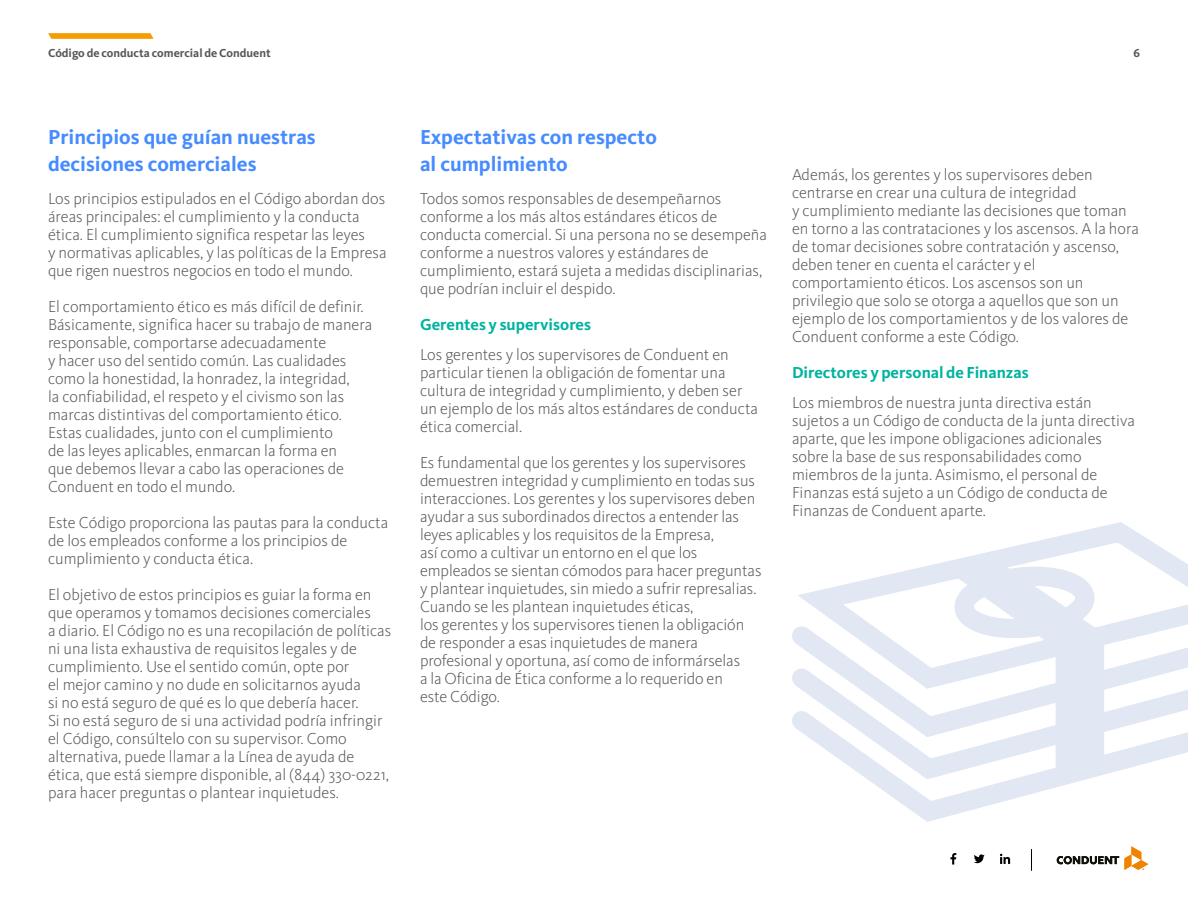
<style>
.page{position:relative;width:1188px;height:918px;background:#fff}
.page>*{position:absolute;margin:0;border:0;box-sizing:border-box;transform-origin:0 0}
.t1{font:700 21px/27px "Kievit Pro";color:#468cff}
.t2{font:300 16.5px/18px "Kievit Pro";color:#55585a}
.t3{font:700 16.5px "Kievit Pro";color:#00b4a0}
.t4{font:700 12px "Kievit Pro";color:#55585a}
</style>
<div class="page">
<svg style="left:974px;top:854px;width:11px;height:9px"></svg>
<svg style="left:1000px;top:854px;width:10px;height:10px"></svg>
<svg style="left:950px;top:853px;width:6px;height:12px"></svg>
<svg style="left:1031px;top:849px;width:1px;height:22px"></svg>
<svg style="left:48px;top:33px;width:106px;height:6px"></svg>
<svg style="left:792px;top:699px;width:396px;height:123px"></svg>
<svg style="left:792px;top:522px;width:396px;height:177px"></svg>
<svg style="left:942px;top:553px;width:164px;height:226px"></svg>
<svg style="left:1057px;top:846px;width:91px;height:24px"></svg>
<p class="t4" style="left:48px;top:46px;width:224px">Código de conducta comercial de Conduent</p>
<p class="t1" style="left:48px;top:123px;width:269px">Principios que guían nuestras decisiones comerciales</p>
<p class="t2" style="left:48px;top:189px;width:340px">Los principios estipulados en el Código abordan dos áreas principales: el cumplimiento y la conducta ética. El cumplimiento significa respetar las leyes<br>y normativas aplicables, y las políticas de la Empresa que rigen nuestros negocios en todo el mundo.</p>
<p class="t2" style="left:48px;top:297px;width:326px">El comportamiento ético es más difícil de definir.<br>Básicamente, significa hacer su trabajo de manera responsable, comportarse adecuadamente<br>y hacer uso del sentido común. Las cualidades como la honestidad, la honradez, la integridad,<br>la confiabilidad, el respeto y el civismo son las marcas distintivas del comportamiento ético.<br>Estas cualidades, junto con el cumplimiento<br>de las leyes aplicables, enmarcan la forma en<br>que debemos llevar a cabo las operaciones de Conduent en todo el mundo.</p>
<p class="t2" style="left:48px;top:513px;width:342px">Este Código proporciona las pautas para la conducta de los empleados conforme a los principios de cumplimiento y conducta ética.</p>
<p class="t2" style="left:48px;top:585px;width:345px">El objetivo de estos principios es guiar la forma en que operamos y tomamos decisiones comerciales<br>a diario. El Código no es una recopilación de políticas ni una lista exhaustiva de requisitos legales y de cumplimiento. Use el sentido común, opte por<br>el mejor camino y no dude en solicitarnos ayuda<br>si no está seguro de qué es lo que debería hacer.<br>Si no está seguro de si una actividad podría infringir el Código, consúltelo con su supervisor. Como alternativa, puede llamar a la Línea de ayuda de ética, que está siempre disponible, al (844) 330-0221, para hacer preguntas o plantear inquietudes.</p>
<p class="t4" style="left:1133px;top:46px;width:8px">6</p>
<p class="t1" style="left:420px;top:123px;width:238px">Expectativas con respecto al cumplimiento</p>
<p class="t2" style="left:420px;top:189px;width:349px">Todos somos responsables de desempeñarnos conforme a los más altos estándares éticos de conducta comercial. Si una persona no se desempeña conforme a nuestros valores y estándares de cumplimiento, estará sujeta a medidas disciplinarias, que podrían incluir el despido.</p>
<p class="t3" style="left:420px;top:315px;width:173px">Gerentes y supervisores</p>
<p class="t2" style="left:420px;top:345px;width:340px">Los gerentes y los supervisores de Conduent en particular tienen la obligación de fomentar una cultura de integridad y cumplimiento, y deben ser un ejemplo de los más altos estándares de conducta ética comercial.</p>
<p class="t2" style="left:420px;top:453px;width:343px">Es fundamental que los gerentes y los supervisores demuestren integridad y cumplimiento en todas sus interacciones. Los gerentes y los supervisores deben ayudar a sus subordinados directos a entender las leyes aplicables y los requisitos de la Empresa,<br>así como a cultivar un entorno en el que los empleados se sientan cómodos para hacer preguntas y plantear inquietudes, sin miedo a sufrir represalias.<br>Cuando se les plantean inquietudes éticas,<br>los gerentes y los supervisores tienen la obligación de responder a esas inquietudes de manera profesional y oportuna, así como de informárselas<br>a la Oficina de Ética conforme a lo requerido en<br>este Código.</p>
<p class="t2" style="left:792px;top:165px;width:348px">Además, los gerentes y los supervisores deben centrarse en crear una cultura de integridad<br>y cumplimiento mediante las decisiones que toman en torno a las contrataciones y los ascensos. A la hora de tomar decisiones sobre contratación y ascenso, deben tener en cuenta el carácter y el comportamiento éticos. Los ascensos son un privilegio que solo se otorga a aquellos que son un ejemplo de los comportamientos y de los valores de Conduent conforme a este Código.</p>
<p class="t3" style="left:792px;top:363px;width:238px">Directores y personal de Finanzas</p>
<p class="t2" style="left:792px;top:394px;width:344px">Los miembros de nuestra junta directiva están sujetos a un Código de conducta de la junta directiva aparte, que les impone obligaciones adicionales sobre la base de sus responsabilidades como miembros de la junta. Asimismo, el personal de Finanzas está sujeto a un Código de conducta de Finanzas de Conduent aparte.</p>
</div>
